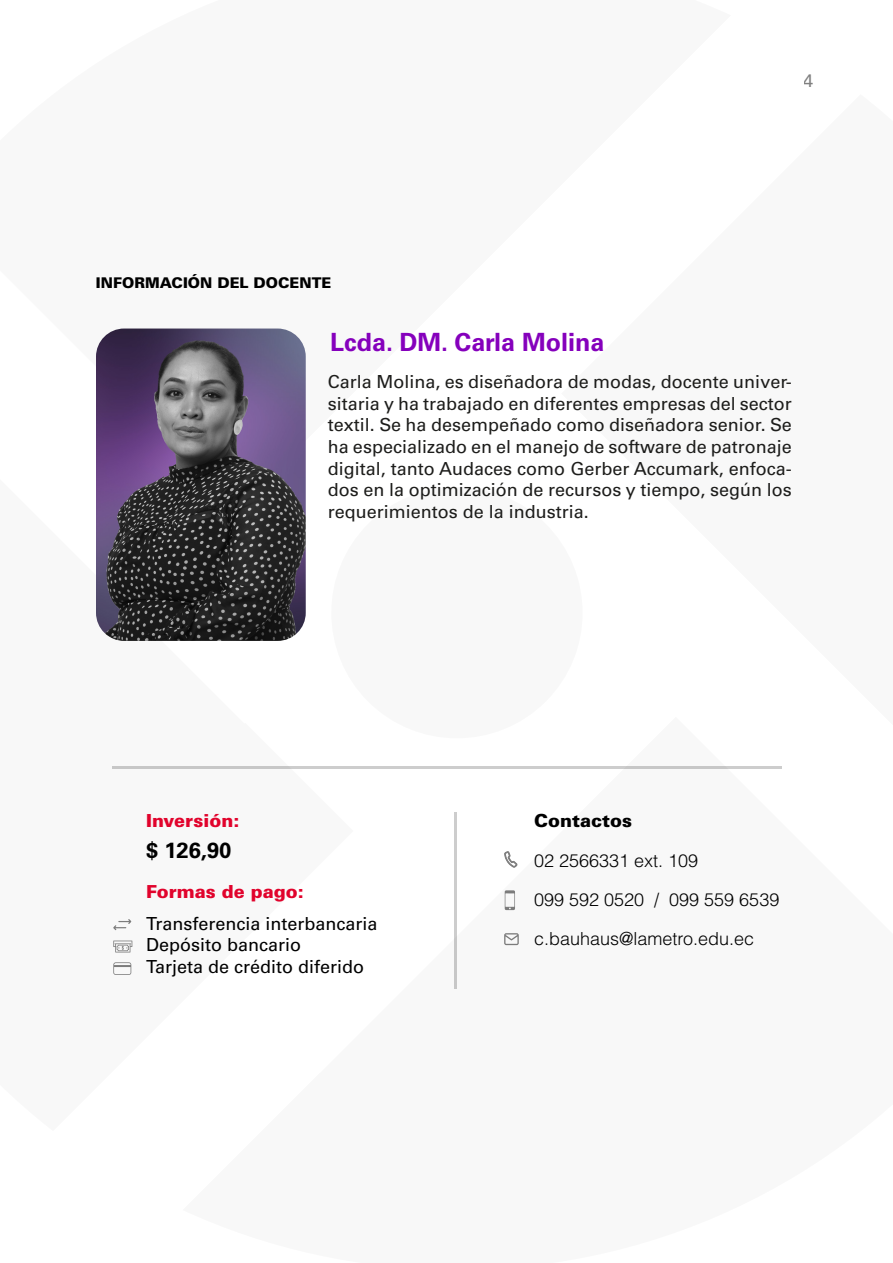
<style>
.page{position:relative;width:893px;height:1263px;background:#fff}
.page>*{position:absolute;margin:0;border:0;box-sizing:border-box;transform-origin:0 0}
.t1{font:700 25.05px "Univers LT Std";color:#8500bc}
.t2{font:700 21.9px "Univers LT Std";color:#000}
.t3{font:18px/21.6px "Univers LT Std";color:#1d1d1b;text-align:justify}
.t4{font:18px/21.6px "Univers LT Std";color:#000}
.t5{font:300 18px/38.8px "Helvetica LT Std";color:#000}
.t6{font:900 18px "Univers LT Std";color:#e1032c}
.t7{font:900 18px "Univers LT Std";color:#000}
.t8{font:900 14.7px "Univers LT Std";color:#000}
</style>
<div class="page">
<hr style="left:112px;top:766px;width:669px;height:3px;background:#000">
<hr style="left:455px;top:812px;width:2px;height:176px;background:#000">
<svg style="left:505px;top:890px;width:10px;height:20px"></svg>
<svg style="left:504px;top:933px;width:15px;height:12px"></svg>
<svg style="left:504px;top:851px;width:13px;height:16px"></svg>
<svg style="left:113px;top:919px;width:18px;height:11px"></svg>
<svg style="left:113px;top:962px;width:18px;height:13px"></svg>
<svg style="left:113px;top:940px;width:19px;height:12px"></svg>
<img style="left:96px;top:328px;width:210px;height:313px">
<p class="t4" style="left:804px;top:70px;width:12px">4</p>
<p class="t8" style="left:96px;top:274px;width:237px">INFORMACIÓN DEL DOCENTE</p>
<h1 class="t1" style="left:330px;top:327px;width:276px">Lcda. DM. Carla Molina</h1>
<p class="t3" style="left:328px;top:371px;width:466px">Carla Molina, es diseñadora de modas, docente univer&shy;sitaria y ha trabajado en diferentes empresas del sector textil. Se ha desempeñado como diseñadora senior. Se ha especializado en el manejo de software de patronaje digital, tanto Audaces como Gerber Accumark, enfoca&shy;dos en la optimización de recursos y tiempo, según los requerimientos de la industria.</p>
<p class="t6" style="left:146px;top:809px;width:95px">Inversión:</p>
<p class="t7" style="left:534px;top:809px;width:99px">Contactos</p>
<p class="t2" style="left:146px;top:837px;width:87px">$ 126,90</p>
<p class="t6" style="left:146px;top:880px;width:159px">Formas de pago:</p>
<p class="t4" style="left:146px;top:913px;width:233px">Transferencia interbancaria<br>Depósito bancario<br>Tarjeta de crédito diferido</p>
<p class="t5" style="left:534px;top:841px;width:247px">02 2566331 ext. 109<br>099 592 0520 / 099 559 6539</p>
<p class="t5" style="left:534px;top:919px;width:222px">c.bauhaus@lametro.edu.ec</p>
</div>
